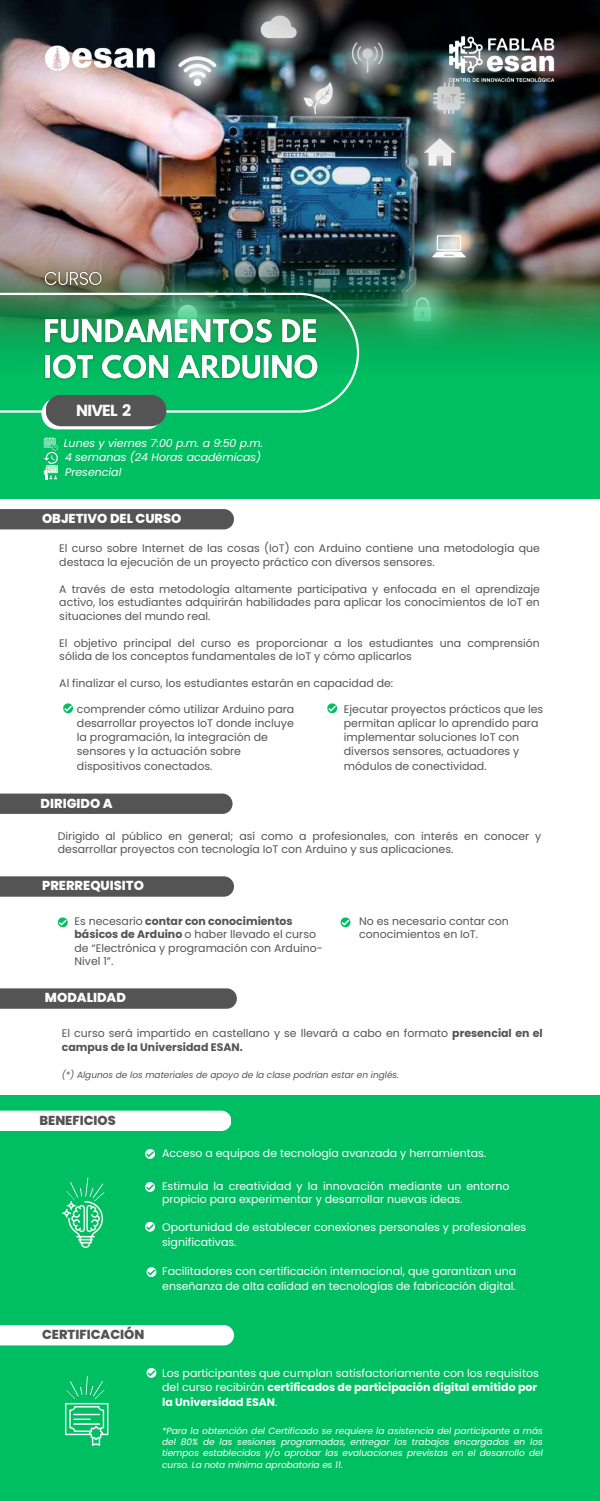
<style>
.page{position:relative;width:600px;height:1501px;background:#fff}
.page>*{position:absolute;margin:0;border:0;box-sizing:border-box;transform-origin:0 0}
.t1{font:700 16px "Poppins";letter-spacing:-.05em;color:#fbfbfb}
.t2{font:800 13px "Poppins";color:#fff}
.t3{font:800 13px "Poppins";color:#545454}
.t4{font:11px/13.5px "Poppins";color:#545454}
.t5{font:11px/15px "Poppins";color:#fff}
.t6{font:italic 11px/14.7px "Poppins";color:#fff}
.t7{font:italic 9px/11.2px "Poppins";color:#fff;text-align:justify}
.t8{font:italic 9px "Poppins";color:#545454}
.s1{font-weight:700}
</style>
<div class="page">
<div style="left:0;top:793px;width:233px;height:20px;background:#545454"></div>
<div style="left:0;top:988px;width:237px;height:20px;background:#545454"></div>
<div style="left:0;top:1094px;width:600px;height:406px;background:#00bf63"></div>
<div style="left:0;top:1325px;width:234px;height:20px;background:#fff"></div>
<svg style="left:147px;top:1368px;width:9px;height:9px"></svg>
<svg style="left:65px;top:1375px;width:43px;height:70px"></svg>
<div style="left:0;top:1110px;width:231px;height:20px;background:#fff"></div>
<svg style="left:145px;top:1221px;width:10px;height:10px"></svg>
<svg style="left:145px;top:1149px;width:10px;height:9px"></svg>
<svg style="left:145px;top:1182px;width:10px;height:9px"></svg>
<svg style="left:147px;top:1267px;width:9px;height:9px"></svg>
<img style="left:62px;top:1210px;width:42px;height:37px">
<svg style="left:65px;top:1177px;width:40px;height:33px"></svg>
<div style="left:0;top:876px;width:234px;height:20px;background:#545454"></div>
<svg style="left:58px;top:917px;width:10px;height:10px"></svg>
<svg style="left:341px;top:917px;width:9px;height:10px"></svg>
<div style="left:0;top:509px;width:234px;height:20px;background:#545454"></div>
<svg style="left:63px;top:703px;width:10px;height:10px"></svg>
<svg style="left:327px;top:703px;width:10px;height:10px"></svg>
<img style="left:0;top:0;width:104px;height:134px">
<img style="left:0;top:134px;width:104px;height:67px">
<img style="left:104px;top:0;width:496px;height:201px">
<img style="left:0;top:201px;width:600px;height:23px">
<div style="left:0;top:374px;width:600px;height:125px;background:#00bf63"></div>
<img style="left:0;top:224px;width:600px;height:150px">
<svg style="left:0;top:293px;width:359px;height:119px"></svg>
<img style="left:404px;top:0;width:196px;height:116px">
<img style="left:41px;top:40px;width:119px;height:35px">
<svg style="left:44px;top:437px;width:14px;height:42px"></svg>
<svg style="left:42px;top:398px;width:120px;height:31px"></svg>
<div style="left:46px;top:395px;width:120px;height:31px;background:#545454;border-radius:16px"></div>
<img style="left:40px;top:266px;width:66px;height:25px">
<img style="left:42px;top:316px;width:283px;height:73px">
<h1 class="t1" style="left:76px;top:399px;width:57px">NIVEL 2</h1>
<p class="t6" style="left:64px;top:435px;width:201px">Lunes y viernes 7:00 p.m. a 9:50 p.m.</p>
<p class="t6" style="left:65px;top:450px;width:198px">4 semanas (24 Horas académicas)<br>Presencial</p>
<p class="t2" style="left:42px;top:509px;width:141px">OBJETIVO DEL CURSO</p>
<p class="t4" style="left:59px;top:541px;width:482px">El curso sobre Internet de las cosas (IoT) con Arduino contiene una metodología que destaca la ejecución de un proyecto práctico con diversos sensores.</p>
<p class="t4" style="left:59px;top:582px;width:482px;text-align:justify">A través de esta metodología altamente participativa y enfocada en el aprendizaje activo, los estudiantes adquirirán habilidades para aplicar los conocimientos de IoT en situaciones del mundo real.</p>
<p class="t4" style="left:59px;top:636px;width:482px">El objetivo principal del curso es proporcionar a los estudiantes una comprensión sólida de los conceptos fundamentales de IoT y cómo aplicarlos</p>
<p class="t4" style="left:59px;top:676px;width:335px">Al finalizar el curso, los estudiantes estarán en capacidad de:</p>
<p class="t4" style="left:77px;top:701px;width:219px;line-height:14.2px">comprender cómo utilizar Arduino para desarrollar proyectos IoT donde incluye la programación, la integración de sensores y la actuación sobre dispositivos conectados.</p>
<p class="t4" style="left:344px;top:701px;width:201px;line-height:14.2px">Ejecutar proyectos prácticos que les permitan aplicar lo aprendido para implementar soluciones IoT con diversos sensores, actuadores y módulos de conectividad.</p>
<p class="t2" style="left:41px;top:793px;width:74px">DIRIGIDO A</p>
<p class="t4" style="left:58px;top:828px;width:485px">Dirigido al público en general; así como a profesionales, con interés en conocer y desarrollar proyectos con tecnología IoT con Arduino y sus aplicaciones.</p>
<p class="t2" style="left:42px;top:876px;width:103px">PRERREQUISITO</p>
<p class="t4" style="left:74px;top:913px;width:250px">Es necesario <span class="s1">contar con conocimientos básicos de Arduino</span> o haber llevado el curso de “Electrónica y programación con Arduino-Nivel 1”.</p>
<p class="t4" style="left:359px;top:913px;width:151px">No es necesario contar con conocimientos en IoT.</p>
<p class="t2" style="left:45px;top:988px;width:83px">MODALIDAD</p>
<p class="t4" style="left:62px;top:1025px;width:482px;line-height:14.2px">El curso será impartido en castellano y se llevará a cabo en formato <span class="s1">presencial en el campus de la Universidad ESAN.</span></p>
<p class="t8" style="left:62px;top:1068px;width:339px">(*) Algunos de los materiales de apoyo de la clase podrían estar en inglés.</p>
<p class="t3" style="left:40px;top:1110px;width:78px">BENEFICIOS</p>
<p class="t3" style="left:42px;top:1324px;width:104px">CERTIFICACIÓN</p>
<p class="t5" style="left:162px;top:1145px;width:325px">Acceso a equipos de tecnología avanzada y herramientas.</p>
<p class="t5" style="left:162px;top:1178px;width:349px;line-height:13.5px">Estimula la creatividad y la innovación mediante un entorno propicio para experimentar y desarrollar nuevas ideas.</p>
<p class="t5" style="left:162px;top:1219px;width:366px">Oportunidad de establecer conexiones personales y profesionales significativas.</p>
<p class="t5" style="left:162px;top:1263px;width:356px">Facilitadores con certificación internacional, que garantizan una enseñanza de alta calidad en tecnologías de fabricación digital.</p>
<p class="t5" style="left:162px;top:1365px;width:378px;line-height:14.2px">Los participantes que cumplan satisfactoriamente con los requisitos del curso recibirán <span class="s1">certificados de participación digital emitido por la Universidad ESAN</span>.</p>
<p class="t7" style="left:162px;top:1424px;width:382px">*Para la obtención del Certificado se requiere la asistencia del participante a más del 80% de las sesiones programadas, entregar los trabajos encargados en los tiempos establecidos y/o aprobar las evaluaciones previstas en el desarrollo del curso. La nota mínima aprobatoria es 11.</p>
</div>
